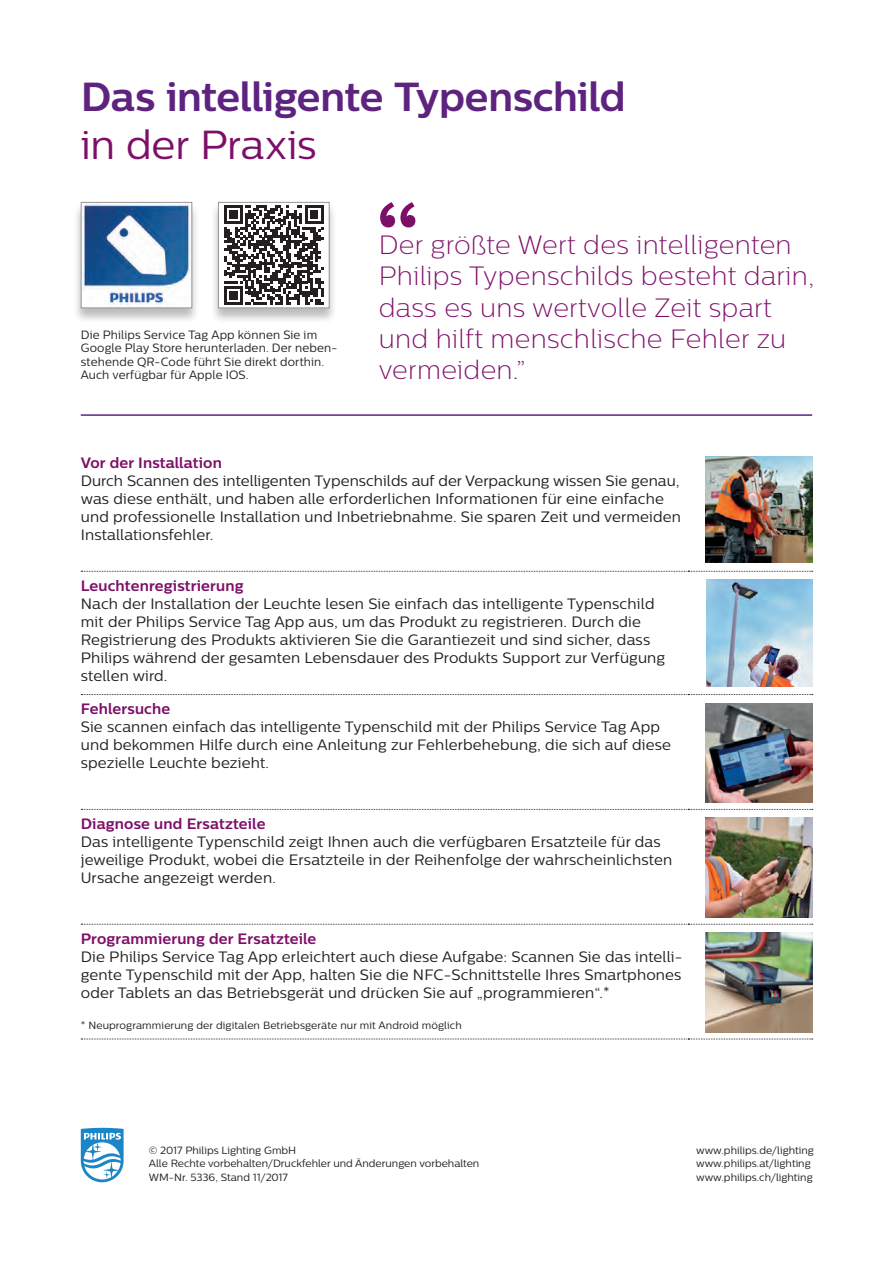
<style>
.page{position:relative;width:893px;height:1263px;background:#fff}
.page>*{position:absolute;margin:0;border:0;box-sizing:border-box;transform-origin:0 0}
._02_Body_Heading{font:700 99px "Centrale Sans";color:#7e0f69}
._01_Body_Copy{font:700 40.5px/48px "Centrale Sans";letter-spacing:-.015em;color:#5d237f}
._15_Quote_XL{font:26.4px/31.3px "Centrale Sans X Light";letter-spacing:.01em;color:#7e0f69}
.Data_6_5pt{font:15px/18px "Centrale Sans";letter-spacing:.01em;color:#231f20}
.Data_6_5pt-2{font:700 15px "Centrale Sans";letter-spacing:.01em;color:#7e0f69}
.Light_Perf_kopje{font:12px/13.5px "Centrale Sans";letter-spacing:.015em;color:#231f20}
.Copyright{font:10.5px "Centrale Sans";color:#231f20}
.URL_s{font:10.5px "Centrale Sans";color:#231f20}
.Data_6_5pt-3{font:10.5px "Centrale Sans";letter-spacing:.01em;color:#231f20}
.s1{font-weight:400;color:#7e0f69}
</style>
<div class="page">
<hr style="left:81px;top:414px;width:731px;height:2px;background:#5d237f">
<svg style="left:81px;top:571px;width:732px;height:1px"></svg>
<svg style="left:81px;top:694px;width:732px;height:1px"></svg>
<svg style="left:81px;top:809px;width:732px;height:1px"></svg>
<svg style="left:81px;top:924px;width:732px;height:1px"></svg>
<svg style="left:81px;top:1039px;width:732px;height:1px"></svg>
<img style="left:705px;top:456px;width:107px;height:107px">
<img style="left:706px;top:580px;width:106px;height:106px">
<img style="left:705px;top:703px;width:107px;height:100px">
<img style="left:705px;top:818px;width:107px;height:100px">
<img style="left:705px;top:933px;width:107px;height:99px">
<svg style="left:81px;top:1128px;width:43px;height:54px"></svg>
<div style="left:73px;top:202px;width:127px;height:122px;background:#231f20;opacity:.3"></div>
<img style="left:83px;top:204px;width:107px;height:102px">
<div style="left:81px;top:202px;width:111px;height:106px;border:1px solid #939598"></div>
<div style="left:210px;top:202px;width:127px;height:122px;background:#231f20;opacity:.3"></div>
<div style="left:218px;top:202px;width:111px;height:106px;background:#fff"></div>
<svg style="left:224px;top:205px;width:100px;height:100px"></svg>
<div style="left:218px;top:202px;width:112px;height:106px;border:1px solid #939598"></div>
<p class="_01_Body_Copy" style="left:81px;top:72px;width:546px">Das intelligente Typenschild <span class="s1">in der Praxis</span></p>
<p class="Light_Perf_kopje" style="left:81px;top:327px;width:258px">Die Philips Service Tag App können Sie im<br>Google Play Store herunterladen. Der neben&shy;stehende QR-Code führt Sie direkt dorthin.</p>
<p class="Light_Perf_kopje" style="left:81px;top:368px;width:169px">Auch verfügbar für Apple IOS.</p>
<p class="_02_Body_Heading" style="left:374px;top:176px;width:49px">“</p>
<p class="_15_Quote_XL" style="left:379px;top:229px;width:437px">Der größte Wert des intelligenten<br>Philips Typenschilds besteht darin, dass es uns wertvolle Zeit spart und hilft menschlische Fehler zu vermeiden.”</p>
<p class="Data_6_5pt-2" style="left:81px;top:453px;width:143px">Vor der Installation</p>
<p class="Data_6_5pt" style="left:81px;top:471px;width:602px">Durch Scannen des intelligenten Typenschilds auf der Verpackung wissen Sie genau, was diese enthält, und haben alle erforderlichen Informationen für eine einfache und professionelle Installation und Inbetriebnahme. Sie sparen Zeit und vermeiden Installationsfehler.</p>
<p class="Data_6_5pt-2" style="left:81px;top:577px;width:164px">Leuchtenregistrierung</p>
<p class="Data_6_5pt" style="left:81px;top:594px;width:586px">Nach der Installation der Leuchte lesen Sie einfach das intelligente Typenschild mit der Philips Service Tag App aus, um das Produkt zu registrieren. Durch die Registrierung des Produkts aktivieren Sie die Garantiezeit und sind sicher, dass Philips während der gesamten Lebensdauer des Produkts Support zur Verfügung stellen wird.</p>
<p class="Data_6_5pt-2" style="left:81px;top:700px;width:91px">Fehlersuche</p>
<p class="Data_6_5pt" style="left:81px;top:718px;width:592px">Sie scannen einfach das intelligente Typenschild mit der Philips Service Tag App und bekommen Hilfe durch eine Anleitung zur Fehlerbehebung, die sich auf diese spezielle Leuchte bezieht.</p>
<p class="Data_6_5pt-2" style="left:81px;top:815px;width:186px">Diagnose und Ersatzteile</p>
<p class="Data_6_5pt" style="left:81px;top:833px;width:593px">Das intelligente Typenschild zeigt Ihnen auch die verfügbaren Ersatzteile für das jeweilige Produkt, wobei die Ersatzteile in der Reihenfolge der wahrscheinlichsten<br>Ursache angezeigt werden.</p>
<p class="Data_6_5pt-2" style="left:81px;top:929px;width:237px">Programmierung der Ersatzteile</p>
<p class="Data_6_5pt" style="left:81px;top:947px;width:603px;text-align:justify">Die Philips Service Tag App erleichtert auch diese Aufgabe: Scannen Sie das intelli&shy;gente Typenschild mit der App, halten Sie die NFC-Schnittstelle Ihres Smartphones oder Tablets an das Betriebsgerät und drücken Sie auf „programmieren“.*</p>
<p class="Data_6_5pt-3" style="left:81px;top:1020px;width:383px">* Neuprogrammierung der digitalen Betriebsgeräte nur mit Android möglich</p>
<p class="Copyright" style="left:149px;top:1144px;width:149px">© 2017 Philips Lighting GmbH</p>
<p class="Copyright" style="left:149px;top:1157px;width:332px">Alle Rechte vorbehalten/Druckfehler und Änderungen vorbehalten</p>
<p class="Copyright" style="left:149px;top:1171px;width:141px">WM-Nr. 5336, Stand 11/2017</p>
<p class="URL_s" style="left:696px;top:1144px;width:119px">www.philips.de/lighting</p>
<p class="URL_s" style="left:696px;top:1157px;width:116px">www.philips.at/lighting</p>
<p class="URL_s" style="left:696px;top:1171px;width:118px">www.philips.ch/lighting</p>
</div>
